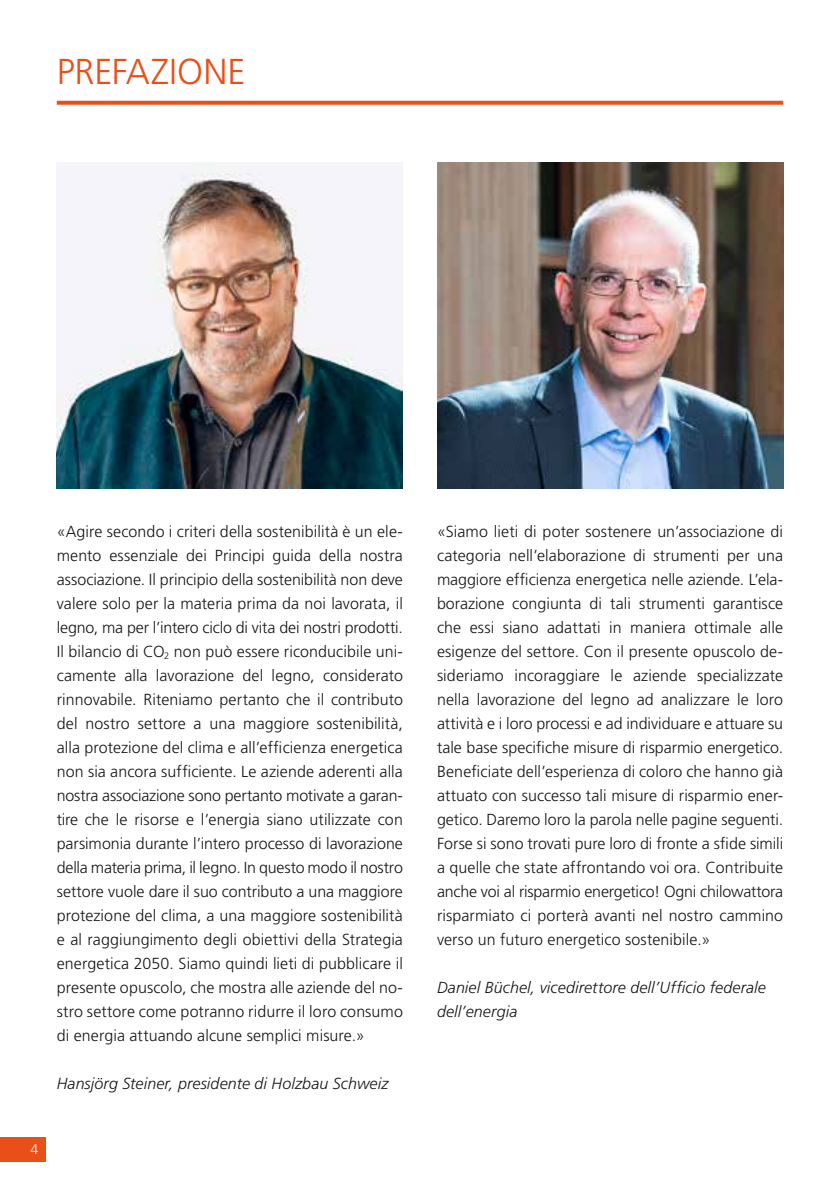
<style>
.page{position:relative;width:840px;height:1191px;background:#fff}
.page>*{position:absolute;margin:0;border:0;box-sizing:border-box;transform-origin:0 0}
.t1{font:300 36px "Frutiger LT Std";letter-spacing:-.005em;color:#e94f18}
.t2{font:300 16px/24px "Frutiger LT Std";letter-spacing:.005em;color:#181716;text-align:justify}
.t3{font:italic 300 16px/24px "Frutiger LT Std";letter-spacing:.005em;color:#181716}
.t4{font:300 14px "Frutiger LT Std";color:#fff}
</style>
<div class="page">
<div style="left:0;top:1137px;width:45px;height:24px;background:#e94f18"></div>
<svg style="left:57px;top:101px;width:725px;height:4px;fill:#e94f18"></svg>
<img style="left:57px;top:162px;width:346px;height:327px">
<img style="left:437px;top:162px;width:345px;height:327px">
<h1 class="t1" style="left:57px;top:51px;width:190px">PREFAZIONE</h1>
<p class="t2" style="left:57px;top:519px;width:347px">«Agire secondo i criteri della sostenibilità è un ele&shy;mento essenziale dei Principi guida della nostra associazione. Il principio della sostenibilità non deve valere solo per la materia prima da noi lavorata, il legno, ma per l’intero ciclo di vita dei nostri prodotti.<br>Il bilancio di CO<sub>2</sub> non può essere riconducibile uni&shy;camente alla lavorazione del legno, considerato rinnovabile. Riteniamo pertanto che il contributo del nostro settore a una maggiore sostenibilità, alla protezione del clima e all’efficienza energetica non sia ancora sufficiente. Le aziende aderenti alla nostra associazione sono pertanto motivate a garan&shy;tire che le risorse e l’energia siano utilizzate con parsimonia durante l’intero processo di lavorazione della materia prima, il legno. In questo modo il nostro settore vuole dare il suo contributo a una maggiore protezione del clima, a una maggiore sostenibilità e al raggiungimento degli obiettivi della Strategia energetica 2050. Siamo quindi lieti di pubblicare il presente opuscolo, che mostra alle aziende del no&shy;stro settore come potranno ridurre il loro consumo di energia attuando alcune semplici misure.»</p>
<p class="t3" style="left:57px;top:1071px;width:333px">Hansjörg Steiner, presidente di Holzbau Schweiz</p>
<p class="t4" style="left:30px;top:1141px;width:9px">4</p>
<p class="t2" style="left:437px;top:519px;width:347px">«Siamo lieti di poter sostenere un’associazione di categoria nell’elaborazione di strumenti per una maggiore efficienza energetica nelle aziende. L’ela&shy;borazione congiunta di tali strumenti garantisce che essi siano adattati in maniera ottimale alle esigenze del settore. Con il presente opuscolo de&shy;sideriamo incoraggiare le aziende specializzate nella lavorazione del legno ad analizzare le loro attività e i loro processi e ad individuare e attuare su tale base specifiche misure di risparmio energetico.<br>Beneficiate dell’esperienza di coloro che hanno già attuato con successo tali misure di risparmio ener&shy;getico. Daremo loro la parola nelle pagine seguenti.<br>Forse si sono trovati pure loro di fronte a sfide simili a quelle che state affrontando voi ora. Contribuite anche voi al risparmio energetico! Ogni chilowattora risparmiato ci porterà avanti nel nostro cammino verso un futuro energetico sostenibile.»</p>
<p class="t3" style="left:437px;top:975px;width:330px">Daniel Büchel, vicedirettore dell’Ufficio federale dell’energia</p>
</div>
